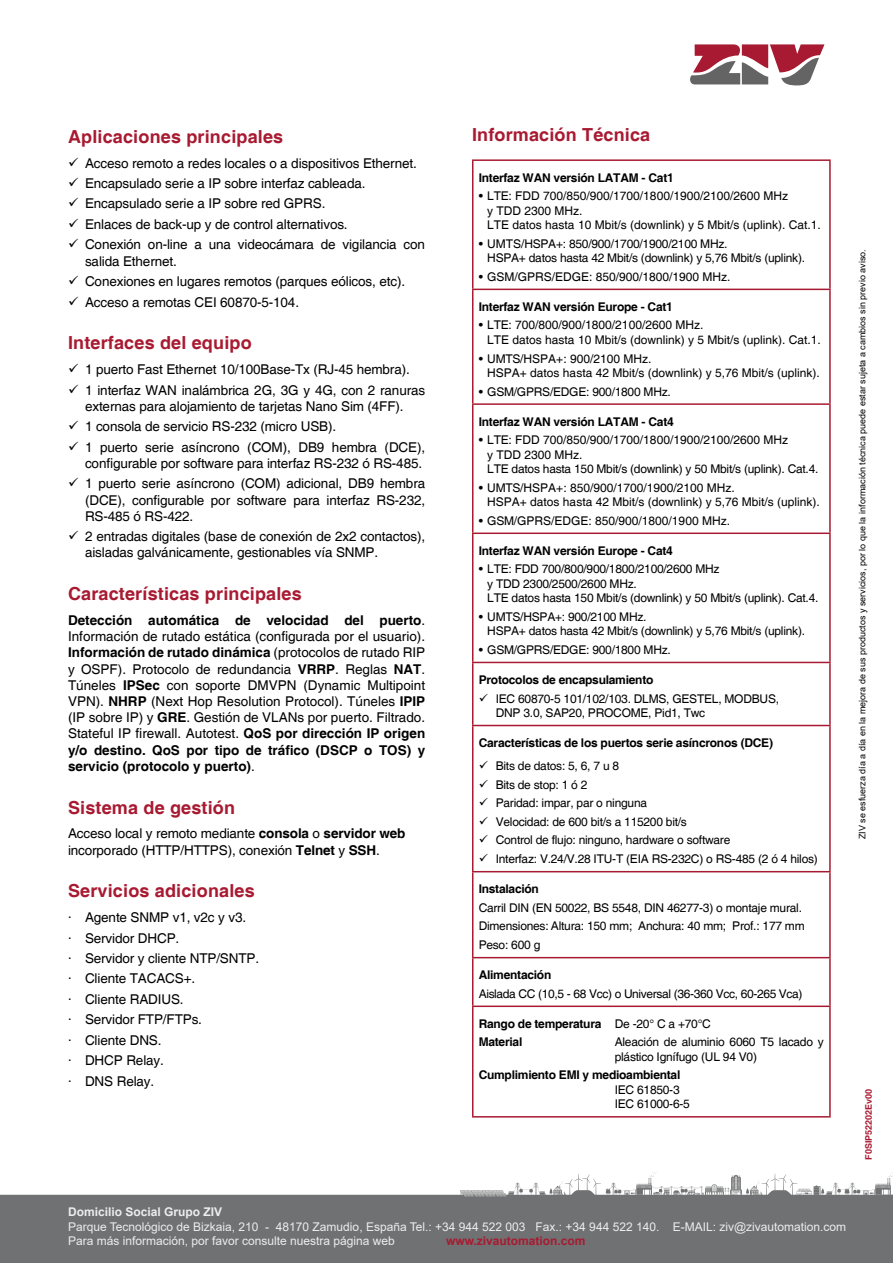
<style>
.page{position:relative;width:893px;height:1263px;background:#fff}
.page>*{position:absolute;margin:0;border:0;box-sizing:border-box;transform-origin:0 0}
.t1{font:700 18px "Helvetica";letter-spacing:.01em;color:#a81a31}
.t2{font:13.5px/20.4px "Helvetica";letter-spacing:-.01em;color:#000}
.t3{font:12px/14.4px "Helvetica";letter-spacing:-.02em;color:#000}
.t4{font:12px/14.4px "Helvetica";color:#000}
.t5{font:700 12px/18.6px "Helvetica";letter-spacing:-.02em;color:#000}
.t6{font:12px/14.4px "Arial";color:#eceded}
.t7{font:700 12px "Arial";color:#eceded}
.t8{font:700 12px "Arial";color:#a81a31}
.t9{font:9px "Arial";color:#000}
.t10{font:700 9px "Helvetica";color:#a81a31}
.s1{font-weight:700}
.s2{font-weight:400}
</style>
<div class="page">
<div style="left:0;top:1194px;width:460px;height:69px;background:#707172"></div>
<svg style="left:460px;top:1172px;width:433px;height:91px"></svg>
<svg style="left:690px;top:44px;width:134px;height:41px"></svg>
<hr style="left:472px;top:159px;width:359px;height:2px;background:#a81a31">
<hr style="left:472px;top:161px;width:1px;height:128px;background:#a81a31">
<hr style="left:829px;top:161px;width:2px;height:128px;background:#a81a31">
<hr style="left:472px;top:289px;width:359px;height:1px;background:#a81a31">
<hr style="left:472px;top:290px;width:1px;height:113px;background:#a81a31">
<hr style="left:829px;top:290px;width:2px;height:113px;background:#a81a31">
<hr style="left:472px;top:403px;width:359px;height:2px;background:#a81a31">
<hr style="left:472px;top:405px;width:1px;height:127px;background:#a81a31">
<hr style="left:829px;top:405px;width:2px;height:127px;background:#a81a31">
<hr style="left:472px;top:532px;width:359px;height:2px;background:#a81a31">
<hr style="left:472px;top:534px;width:1px;height:128px;background:#a81a31">
<hr style="left:829px;top:534px;width:2px;height:128px;background:#a81a31">
<hr style="left:472px;top:662px;width:359px;height:1px;background:#a81a31">
<hr style="left:472px;top:663px;width:1px;height:62px;background:#a81a31">
<hr style="left:829px;top:663px;width:2px;height:62px;background:#a81a31">
<hr style="left:472px;top:725px;width:359px;height:1px;background:#a81a31">
<hr style="left:472px;top:726px;width:1px;height:145px;background:#a81a31">
<hr style="left:829px;top:726px;width:2px;height:145px;background:#a81a31">
<hr style="left:472px;top:871px;width:359px;height:1px;background:#a81a31">
<hr style="left:472px;top:872px;width:1px;height:85px;background:#a81a31">
<hr style="left:829px;top:872px;width:2px;height:85px;background:#a81a31">
<hr style="left:472px;top:957px;width:359px;height:1px;background:#a81a31">
<hr style="left:472px;top:958px;width:1px;height:47px;background:#a81a31">
<hr style="left:829px;top:958px;width:2px;height:47px;background:#a81a31">
<hr style="left:472px;top:1005px;width:359px;height:2px;background:#a81a31">
<hr style="left:472px;top:1007px;width:1px;height:109px;background:#a81a31">
<hr style="left:829px;top:1007px;width:2px;height:109px;background:#a81a31">
<hr style="left:472px;top:1116px;width:359px;height:1px;background:#a81a31">
<h1 class="t1" style="left:68px;top:126px;width:217px">Aplicaciones principales</h1>
<p class="t2" style="left:85px;top:153px;width:342px">Acceso remoto a redes locales o a dispositivos Ethernet.<br>Encapsulado serie a IP sobre interfaz cableada.<br>Encapsulado serie a IP sobre red GPRS.<br>Enlaces de back-up y de control alternativos.<br>Conexión on-line a una videocámara de vigilancia con</p>
<p class="t2" style="left:85px;top:251px;width:322px">salida Ethernet.<br>Conexiones en lugares remotos (parques eólicos, etc).<br>Acceso a remotas CEI 60870-5-104.</p>
<h1 class="t1" style="left:68px;top:332px;width:185px">Interfaces del equipo</h1>
<p class="t2" style="left:85px;top:360px;width:342px">1 puerto Fast Ethernet 10/100Base-Tx (RJ-45 hembra).<br>1 interfaz WAN inalámbrica 2G, 3G y 4G, con 2 ranuras</p>
<p class="t2" style="left:85px;top:396px;width:342px">externas para alojamiento de tarjetas Nano Sim (4FF).<br>1 consola de servicio RS-232 (micro USB).<br>1 puerto serie asíncrono (COM), DB9 hembra (DCE),</p>
<p class="t2" style="left:85px;top:453px;width:342px">configurable por software para interfaz RS-232 ó RS-485.<br>1 puerto serie asíncrono (COM) adicional, DB9 hembra</p>
<p class="t2" style="left:85px;top:492px;width:342px;line-height:16.2px">(DCE), configurable por software para interfaz RS-232,<br>RS-485 ó RS-422.</p>
<p class="t2" style="left:85px;top:529px;width:342px;line-height:16.2px">2 entradas digitales (base de conexión de 2x2 contactos), aisladas galvánicamente, gestionables vía SNMP.</p>
<h1 class="t1" style="left:68px;top:583px;width:235px">Características principales</h1>
<p class="t2" style="left:68px;top:613px;width:359px;line-height:16.2px;text-align:justify"><span class="s1">Detección automática de velocidad del puerto</span>.<br>Información de rutado estática (configurada por el usuario).<br><span class="s1">Información de rutado dinámica</span> (protocolos de rutado RIP y OSPF). Protocolo de redundancia <span class="s1">VRRP</span>. Reglas <span class="s1">NAT</span>.<br>Túneles <span class="s1">IPSec</span> con soporte DMVPN (Dynamic Multipoint VPN). <span class="s1">NHRP</span> (Next Hop Resolution Protocol). Túneles <span class="s1">IPIP </span>(IP sobre IP) y <span class="s1">GRE</span>. Gestión de VLANs por puerto. Filtrado.<br>Stateful IP firewall. Autotest. <span class="s1">QoS por dirección IP origen y/o destino. QoS por tipo de tráfico (DSCP o TOS) y servicio (protocolo y puerto)</span>.</p>
<h1 class="t1" style="left:68px;top:796px;width:169px">Sistema de gestión</h1>
<p class="t2" style="left:68px;top:826px;width:339px;line-height:16.2px">Acceso local y remoto mediante <span class="s1">consola</span> o <span class="s1">servidor web </span>incorporado (HTTP/HTTPS), conexión <span class="s1">Telnet</span> y <span class="s1">SSH</span>.</p>
<h1 class="t1" style="left:68px;top:880px;width:188px">Servicios adicionales</h1>
<p class="t2" style="left:68px;top:908px;width:193px">∙ Agente SNMP v1, v2c y v3.<br>∙ Servidor DHCP.<br>∙ Servidor y cliente NTP/SNTP. ∙ Cliente TACACS+.<br>∙ Cliente RADIUS.<br>∙ Servidor FTP/FTPs.<br>∙ Cliente DNS.<br>∙ DHCP Relay.<br>∙ DNS Relay.</p>
<h1 class="t1" style="left:472px;top:123px;width:180px">Información Técnica</h1>
<p class="t5" style="left:479px;top:169px;width:196px">Interfaz WAN versión LATAM - Cat1</p>
<p class="t4" style="left:487px;top:189px;width:335px;text-indent:-9px">• LTE: FDD 700/850/900/1700/1800/1900/2100/2600 MHz<br>y TDD 2300 MHz.<br>LTE datos hasta 10 Mbit/s (downlink) y 5 Mbit/s (uplink). Cat.1.</p>
<p class="t3" style="left:487px;top:237px;width:319px;text-indent:-9px">• UMTS/HSPA+: 850/900/1700/1900/2100 MHz.<br>HSPA+ datos hasta 42 Mbit/s (downlink) y 5,76 Mbit/s (uplink).</p>
<p class="t4" style="left:479px;top:270px;width:253px">• GSM/GPRS/EDGE: 850/900/1800/1900 MHz.</p>
<p class="t5" style="left:479px;top:298px;width:196px">Interfaz WAN versión Europe - Cat1</p>
<p class="t4" style="left:487px;top:318px;width:335px;text-indent:-9px">• LTE: 700/800/900/1800/2100/2600 MHz.<br>LTE datos hasta 10 Mbit/s (downlink) y 5 Mbit/s (uplink). Cat.1.</p>
<p class="t4" style="left:487px;top:352px;width:334px;text-indent:-9px">• UMTS/HSPA+: 900/2100 MHz.<br>HSPA+ datos hasta 42 Mbit/s (downlink) y 5,76 Mbit/s (uplink).</p>
<p class="t3" style="left:479px;top:385px;width:194px">• GSM/GPRS/EDGE: 900/1800 MHz.</p>
<p class="t5" style="left:479px;top:413px;width:196px">Interfaz WAN versión LATAM - Cat4</p>
<p class="t3" style="left:487px;top:433px;width:333px;text-indent:-9px">• LTE: FDD 700/850/900/1700/1800/1900/2100/2600 MHz<br>y TDD 2300 MHz.<br>LTE datos hasta 150 Mbit/s (downlink) y 50 Mbit/s (uplink). Cat.4.</p>
<p class="t4" style="left:487px;top:481px;width:334px;text-indent:-9px">• UMTS/HSPA+: 850/900/1700/1900/2100 MHz.<br>HSPA+ datos hasta 42 Mbit/s (downlink) y 5,76 Mbit/s (uplink).</p>
<p class="t4" style="left:479px;top:514px;width:253px">• GSM/GPRS/EDGE: 850/900/1800/1900 MHz.</p>
<p class="t5" style="left:479px;top:542px;width:196px">Interfaz WAN versión Europe - Cat4</p>
<p class="t3" style="left:487px;top:562px;width:333px;text-indent:-9px">• LTE: FDD 700/800/900/1800/2100/2600 MHz<br>y TDD 2300/2500/2600 MHz.<br>LTE datos hasta 150 Mbit/s (downlink) y 50 Mbit/s (uplink). Cat.4.</p>
<p class="t3" style="left:487px;top:610px;width:319px;text-indent:-9px">• UMTS/HSPA+: 900/2100 MHz.<br>HSPA+ datos hasta 42 Mbit/s (downlink) y 5,76 Mbit/s (uplink).</p>
<p class="t3" style="left:479px;top:643px;width:194px">• GSM/GPRS/EDGE: 900/1800 MHz.</p>
<p class="t5" style="left:479px;top:671px;width:176px">Protocolos de encapsulamiento</p>
<p class="t3" style="left:496px;top:692px;width:285px">IEC 60870-5 101/102/103. DLMS, GESTEL, MODBUS,<br>DNP 3.0, SAP20, PROCOME, Pid1, Twc</p>
<p class="t5" style="left:479px;top:734px;width:296px">Características de los puertos serie asíncronos (DCE)</p>
<p class="t3" style="left:496px;top:757px;width:324px;line-height:18.6px">Bits de datos: 5, 6, 7 u 8<br>Bits de stop: 1 ó 2<br>Paridad: impar, par o ninguna<br>Velocidad: de 600 bit/s a 115200 bit/s<br>Control de flujo: ninguno, hardware o software<br>Interfaz: V.24/V.28 ITU-T (EIA RS-232C) o RS-485 (2 ó 4 hilos)</p>
<p class="t5" style="left:479px;top:880px;width:62px">Instalación</p>
<p class="t3" style="left:479px;top:899px;width:328px;line-height:18.6px">Carril DIN (EN 50022, BS 5548, DIN 46277-3) o montaje mural.<br>Dimensiones: Altura: 150 mm; Anchura: 40 mm; Prof.: 177 mm<br>Peso: 600 g</p>
<p class="t5" style="left:479px;top:966px;width:74px">Alimentación</p>
<p class="t3" style="left:479px;top:987px;width:325px">Aislada CC (10,5 - 68 Vcc) o Universal (36-360 Vcc, 60-265 Vca)</p>
<p class="t5" style="left:479px;top:1015px;width:234px">Rango de temperatura <span class="s2">De -20° C a +70°C<br></span>Material</p>
<p class="t9" style="left:856px;top:839px;width:591px;rotate:-90deg">ZIV se esfuerza día a día en la mejora de sus productos y servicios, por lo que la información técnica puede estar sujeta a cambios sin previo aviso.</p>
<p class="t3" style="left:615px;top:1035px;width:211px">Aleación de aluminio 6060 T5 lacado y plástico Ignífugo (UL 94 V0)</p>
<p class="t5" style="left:479px;top:1066px;width:203px">Cumplimiento EMI y medioambiental</p>
<p class="t3" style="left:615px;top:1083px;width:77px">IEC 61850-3<br>IEC 61000-6-5</p>
<p class="t10" style="left:863px;top:1160px;width:73px;rotate:-90deg">F0SIP52202Ev00</p>
<p class="t7" style="left:68px;top:1204px;width:156px">Domicilio Social Grupo ZIV</p>
<p class="t6" style="left:68px;top:1219px;width:780px">Parque Tecnológico de Bizkaia, 210 - 48170 Zamudio, España Tel.: +34 944 522 003 Fax.: +34 944 522 140. E-MAIL: ziv@zivautomation.com<br>Para más información, por favor consulte nuestra página web</p>
<p class="t8" style="left:446px;top:1232px;width:141px">www.zivautomation.com</p>
</div>
